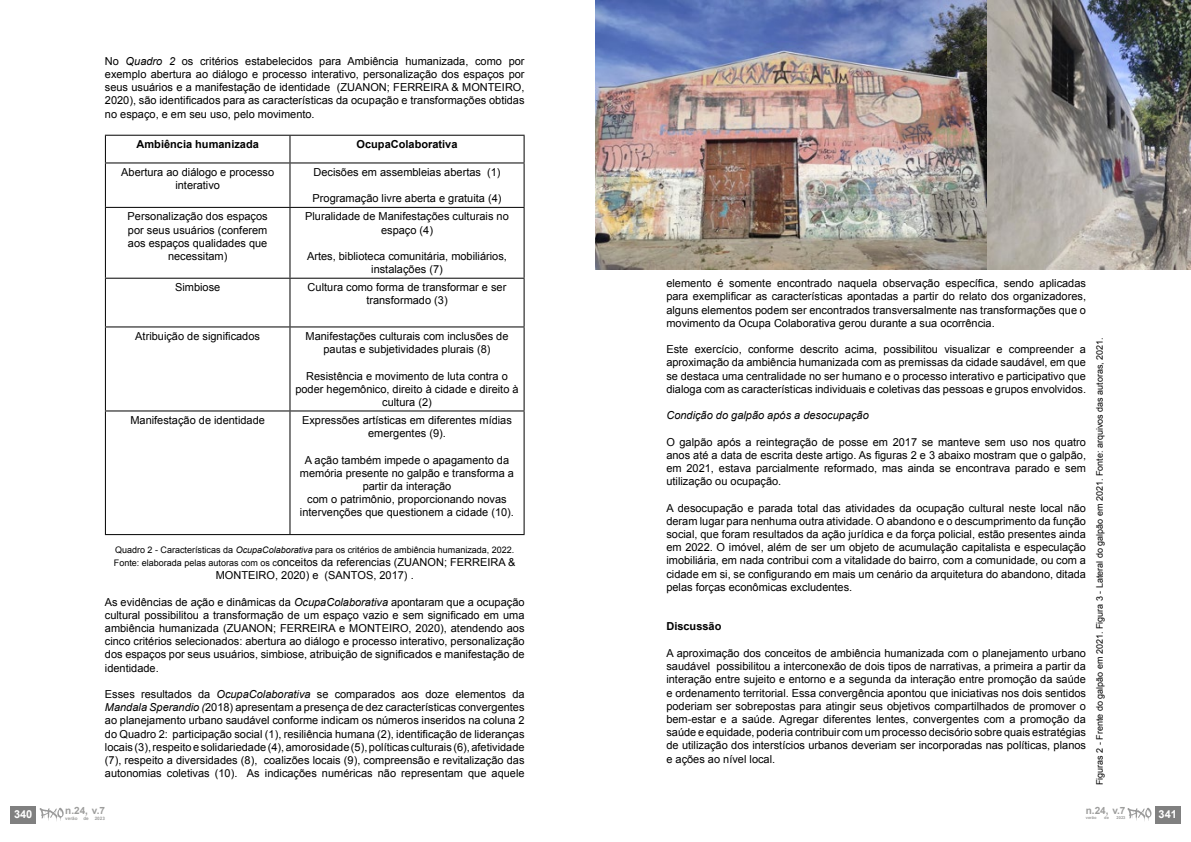
<style>
.page{position:relative;width:1191px;height:842px;background:#fff}
.page>*{position:absolute;margin:0;border:0;box-sizing:border-box;transform-origin:0 0}
.t1{font:11px/13.2px "Arial";color:#000;text-align:center}
.t2{font:700 11px "Arial";color:#000}
.t3{font:italic 11px "Arial";color:#000}
.t4{font:700 11px "Arial";color:#fff}
.t5{font:700 10px "Arial";color:#9d9d9c}
.t6{font:9px "Arial";color:#000}
.t7{font:700 4.6px "Arial";color:#9d9d9c}
.t8{font:700 4px "Arial";color:#9d9d9c}
.s1{font-style:italic}
.s2{font-size:9px}
</style>
<div class="page">
<hr style="left:105px;top:135px;width:185px;height:1px;background:#000">
<hr style="left:290px;top:135px;width:234px;height:1px;background:#000">
<hr style="left:105px;top:162px;width:185px;height:1px;background:#000">
<hr style="left:290px;top:162px;width:234px;height:1px;background:#000">
<hr style="left:105px;top:207px;width:185px;height:1px;background:#000">
<hr style="left:290px;top:207px;width:234px;height:1px;background:#000">
<hr style="left:105px;top:278px;width:185px;height:1px;background:#000">
<hr style="left:290px;top:278px;width:234px;height:1px;background:#000">
<hr style="left:105px;top:326px;width:185px;height:1px;background:#000">
<hr style="left:290px;top:326px;width:234px;height:1px;background:#000">
<hr style="left:105px;top:410px;width:185px;height:1px;background:#000">
<hr style="left:290px;top:410px;width:234px;height:1px;background:#000">
<hr style="left:105px;top:534px;width:185px;height:1px;background:#000">
<hr style="left:290px;top:534px;width:234px;height:1px;background:#000">
<svg style="left:105px;top:136px;width:1px;height:26px"></svg>
<hr style="left:105px;top:163px;width:1px;height:44px;background:#000">
<hr style="left:105px;top:208px;width:1px;height:70px;background:#000">
<hr style="left:105px;top:279px;width:1px;height:47px;background:#000">
<hr style="left:105px;top:327px;width:1px;height:83px;background:#000">
<hr style="left:105px;top:411px;width:1px;height:123px;background:#000">
<svg style="left:289px;top:136px;width:1px;height:26px"></svg>
<svg style="left:523px;top:136px;width:1px;height:26px"></svg>
<hr style="left:289px;top:163px;width:1px;height:44px;background:#000">
<hr style="left:523px;top:163px;width:1px;height:44px;background:#000">
<hr style="left:289px;top:208px;width:1px;height:70px;background:#000">
<hr style="left:523px;top:208px;width:1px;height:70px;background:#000">
<hr style="left:289px;top:279px;width:1px;height:47px;background:#000">
<hr style="left:523px;top:279px;width:1px;height:47px;background:#000">
<hr style="left:289px;top:327px;width:1px;height:83px;background:#000">
<hr style="left:523px;top:327px;width:1px;height:83px;background:#000">
<hr style="left:289px;top:411px;width:1px;height:123px;background:#000">
<hr style="left:523px;top:411px;width:1px;height:123px;background:#000">
<img style="left:595px;top:0;width:596px;height:269px">
<div style="left:11px;top:806px;width:25px;height:17px;background:#808080"></div>
<svg style="left:40px;top:808px;width:24px;height:13px"></svg>
<div style="left:1155px;top:806px;width:25px;height:17px;background:#808080"></div>
<svg style="left:1127px;top:808px;width:24px;height:13px"></svg>
<p class="t1" style="left:105px;top:54px;width:421px;text-align:justify">No <span class="s1">Quadro 2</span> os critérios estabelecidos para Ambiência humanizada, como por exemplo abertura ao diálogo e processo interativo, personalização dos espaços por seus usuários e a manifestação de identidade (ZUANON; FERREIRA &amp; MONTEIRO, 2020), são identificados para as características da ocupação e transformações obtidas no espaço, e em seu uso, pelo movimento.</p>
<p class="t2" style="left:137px;top:137px;width:124px">Ambiência humanizada</p>
<p class="t2" style="left:356px;top:137px;width:102px">OcupaColaborativa</p>
<p class="t1" style="left:121px;top:166px;width:154px">Abertura ao diálogo e processo interativo</p>
<p class="t1" style="left:313px;top:166px;width:189px">Decisões em assembleias abertas (1)</p>
<p class="t1" style="left:312px;top:192px;width:190px">Programação livre aberta e gratuita (4)</p>
<p class="t1" style="left:128px;top:210px;width:142px">Personalização dos espaços por seus usuários (conferem aos espaços qualidades que necessitam)</p>
<p class="t1" style="left:305px;top:210px;width:205px">Pluralidade de Manifestações culturais no espaço (4)</p>
<p class="t1" style="left:307px;top:250px;width:201px">Artes, biblioteca comunitária, mobiliários, instalações (7)</p>
<p class="t1" style="left:175px;top:281px;width:47px">Simbiose</p>
<p class="t1" style="left:308px;top:281px;width:200px">Cultura como forma de transformar e ser transformado (3)</p>
<p class="t1" style="left:135px;top:330px;width:126px">Atribuição de significados</p>
<p class="t1" style="left:305px;top:330px;width:204px">Manifestações culturais com inclusões de pautas e subjetividades plurais (8)</p>
<p class="t1" style="left:295px;top:369px;width:225px">Resistência e movimento de luta contra o poder hegemônico, direito à cidade e direito à cultura (2)</p>
<p class="t1" style="left:130px;top:414px;width:136px">Manifestação de identidade</p>
<p class="t1" style="left:302px;top:414px;width:211px">Expressões artísticas em diferentes mídias emergentes (9).</p>
<p class="t1" style="left:300px;top:453px;width:215px">A ação também impede o apagamento da memória presente no galpão e transforma a partir da interação<br>com o patrimônio, proporcionando novas intervenções que questionem a cidade (10).</p>
<p class="t6" style="left:115px;top:544px;width:401px">Quadro 2 - Características da <span class="s1">OcupaColaborativa</span> para os critérios de ambiência humanizada, 2022.</p>
<p class="t1" style="left:114px;top:555px;width:403px"><span class="s2">Fonte: elaborada pelas autoras com os c</span>onceitos da referencias (ZUANON; FERREIRA &amp;<br>MONTEIRO, 2020) e (SANTOS, 2017) .</p>
<p class="t1" style="left:105px;top:595px;width:421px;text-align:justify">As evidências de ação e dinâmicas da <span class="s1">OcupaColaborativa</span> apontaram que a ocupação cultural possibilitou a transformação de um espaço vazio e sem significado em uma ambiência humanizada (ZUANON; FERREIRA e MONTEIRO, 2020), atendendo aos cinco critérios selecionados: abertura ao diálogo e processo interativo, personalização dos espaços por seus usuários, simbiose, atribuição de significados e manifestação de identidade.</p>
<p class="t1" style="left:105px;top:687px;width:421px;text-align:justify">Esses resultados da <span class="s1">OcupaColaborativa</span> se comparados aos doze elementos da <span class="s1">Mandala Sperandio (</span>2018) apresentam a presença de dez características convergentes ao planejamento urbano saudável conforme indicam os números inseridos na coluna 2 do Quadro 2: participação social (1), resiliência humana (2), identificação de lideranças locais (3), respeito e solidariedade (4), amorosidade (5), políticas culturais (6), afetividade (7), respeito a diversidades (8), coalizões locais (9), compreensão e revitalização das autonomias coletivas (10). As indicações numéricas não representam que aquele</p>
<p class="t4" style="left:14px;top:807px;width:20px">340</p>
<p class="t5" style="left:65px;top:804px;width:41px">n.24, v.7</p>
<p class="t7" style="left:65px;top:815px;width:14px">verão</p>
<p class="t7" style="left:83px;top:815px;width:7px">de</p>
<p class="t7" style="left:95px;top:815px;width:12px">2023</p>
<p class="t1" style="left:666px;top:277px;width:421px;text-align:justify">elemento é somente encontrado naquela observação específica, sendo aplicadas para exemplificar as características apontadas a partir do relato dos organizadores, alguns elementos podem ser encontrados transversalmente nas transformações que o movimento da Ocupa Colaborativa gerou durante a sua ocorrência.</p>
<p class="t1" style="left:666px;top:343px;width:421px;text-align:justify">Este exercício, conforme descrito acima, possibilitou visualizar e compreender a aproximação da ambiência humanizada com as premissas da cidade saudável, em que se destaca uma centralidade no ser humano e o processo interativo e participativo que dialoga com as características individuais e coletivas das pessoas e grupos envolvidos.</p>
<p class="t3" style="left:666px;top:408px;width:204px">Condição do galpão após a desocupação</p>
<p class="t1" style="left:666px;top:435px;width:421px;text-align:justify">O galpão após a reintegração de posse em 2017 se manteve sem uso nos quatro anos até a data de escrita deste artigo. As figuras 2 e 3 abaixo mostram que o galpão, em 2021, estava parcialmente reformado, mas ainda se encontrava parado e sem utilização ou ocupação.</p>
<p class="t1" style="left:666px;top:501px;width:421px;text-align:justify">A desocupação e parada total das atividades da ocupação cultural neste local não deram lugar para nenhuma outra atividade. O abandono e o descumprimento da função social, que foram resultados da ação jurídica e da força policial, estão presentes ainda em 2022. O imóvel, além de ser um objeto de acumulação capitalista e especulação imobiliária, em nada contribui com a vitalidade do bairro, com a comunidade, ou com a cidade em si, se configurando em mais um cenário da arquitetura do abandono, ditada pelas forças econômicas excludentes.</p>
<p class="t2" style="left:666px;top:619px;width:57px">Discussão</p>
<p class="t1" style="left:666px;top:646px;width:421px;text-align:justify">A aproximação dos conceitos de ambiência humanizada com o planejamento urbano saudável possibilitou a interconexão de dois tipos de narrativas, a primeira a partir da interação entre sujeito e entorno e a segunda da interação entre promoção da saúde e ordenamento territorial. Essa convergência apontou que iniciativas nos dois sentidos poderiam ser sobrepostas para atingir seus objetivos compartilhados de promover o bem-estar e a saúde. Agregar diferentes lentes, convergentes com a promoção da saúde e equidade, poderia contribuir com um processo decisório sobre quais estratégias de utilização dos interstícios urbanos deveriam ser incorporadas nas políticas, planos e ações ao nível local.</p>
<p class="t6" style="left:1093px;top:785px;width:450px;rotate:-90deg">Figuras 2 - Frente do galpão em 2021. Figura 3 - Lateral do galpão em 2021. Fonte: arquivos das autoras, 2021.</p>
<p class="t5" style="left:1085px;top:804px;width:41px">n.24, v.7</p>
<p class="t8" style="left:1085px;top:815px;width:12px">verão</p>
<p class="t8" style="left:1104px;top:815px;width:6px">de</p>
<p class="t8" style="left:1116px;top:815px;width:10px">2023</p>
<p class="t4" style="left:1158px;top:807px;width:20px">341</p>
</div>
